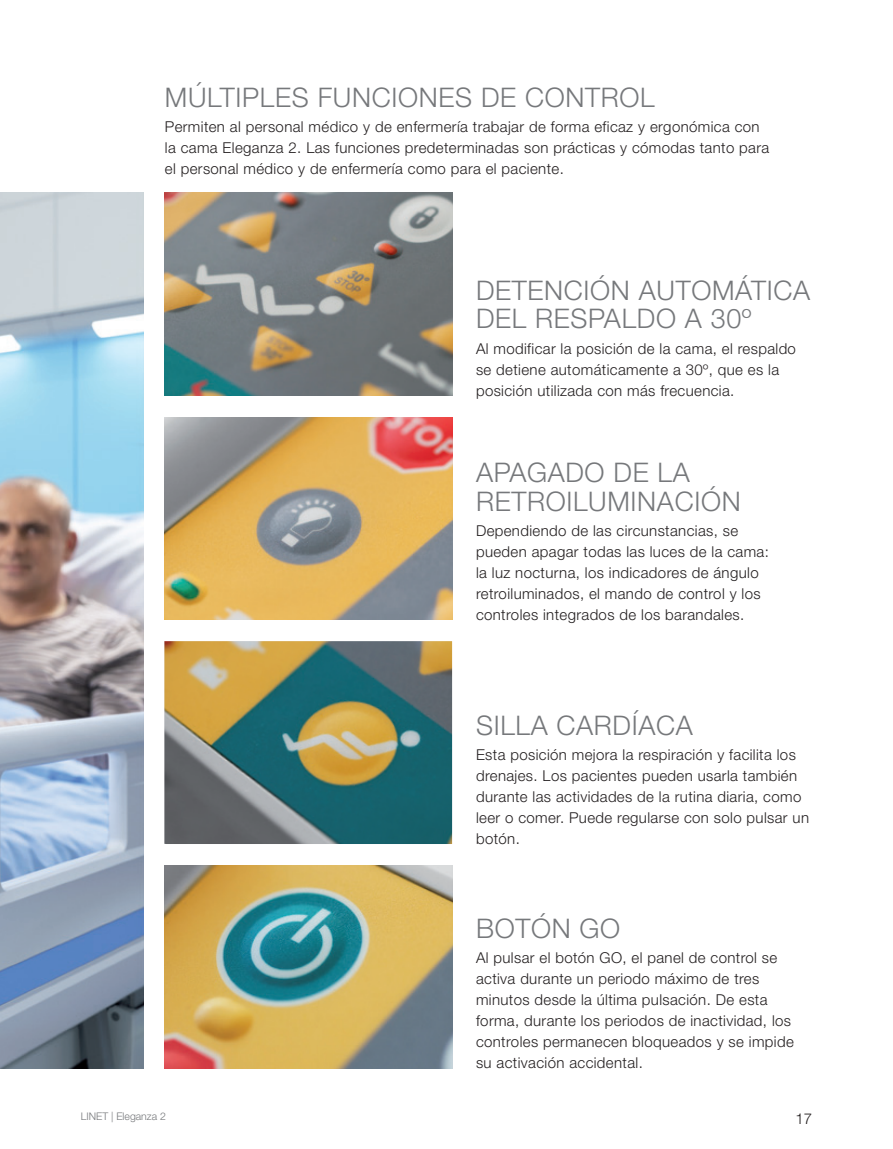
<style>
.page{position:relative;width:893px;height:1149px;background:#fff}
.page>*{position:absolute;margin:0;border:0;box-sizing:border-box;transform-origin:0 0}
._001_bullet{font:300 27px/28.5px "Helvetica Neue LT Pro";letter-spacing:.025em;color:#76787b}
._001_bullet-2{font:300 15px/21px "Helvetica Neue LT Pro";letter-spacing:.025em;color:#231f20}
.t1{font:300 10.5px "Helvetica Neue LT Pro";color:#76787b}
</style>
<div class="page">
<img style="left:0;top:193px;width:143px;height:874px">
<img style="left:164px;top:417px;width:288px;height:202px">
<img style="left:164px;top:641px;width:288px;height:202px">
<img style="left:164px;top:865px;width:288px;height:202px">
<img style="left:164px;top:193px;width:288px;height:202px">
<p class="_001_bullet" style="left:165px;top:82px;width:491px">MÚLTIPLES FUNCIONES DE CONTROL</p>
<p class="_001_bullet-2" style="left:165px;top:116px;width:606px">Permiten al personal médico y de enfermería trabajar de forma eficaz y ergonómica con la cama Eleganza 2. Las funciones predeterminadas son prácticas y cómodas tanto para el personal médico y de enfermería como para el paciente.</p>
<p class="_001_bullet" style="left:476px;top:275px;width:336px">DETENCIÓN AUTOMÁTICA<br>DEL RESPALDO A 30º</p>
<p class="_001_bullet-2" style="left:476px;top:337px;width:321px">Al modificar la posición de la cama, el respaldo se detiene automáticamente a 30º, que es la posición utilizada con más frecuencia.</p>
<p class="_001_bullet" style="left:476px;top:457px;width:266px">APAGADO DE LA<br>RETROILUMINACIÓN</p>
<p class="_001_bullet-2" style="left:476px;top:519px;width:294px">Dependiendo de las circunstancias, se pueden apagar todas las luces de la cama: la luz nocturna, los indicadores de ángulo retroiluminados, el mando de control y los controles integrados de los barandales.</p>
<p class="_001_bullet" style="left:476px;top:710px;width:218px">SILLA CARDÍACA</p>
<p class="_001_bullet-2" style="left:476px;top:743px;width:335px">Esta posición mejora la respiración y facilita los drenajes. Los pacientes pueden usarla también durante las actividades de la rutina diaria, como leer o comer. Puede regularse con solo pulsar un botón.</p>
<p class="_001_bullet" style="left:476px;top:913px;width:146px">BOTÓN GO</p>
<p class="_001_bullet-2" style="left:476px;top:946px;width:319px">Al pulsar el botón GO, el panel de control se activa durante un periodo máximo de tres minutos desde la última pulsación. De esta forma, durante los periodos de inactividad, los controles permanecen bloqueados y se impide su activación accidental.</p>
<p class="t1" style="left:81px;top:1109px;width:87px">LINET | Eleganza 2</p>
<p class="_001_bullet-2" style="left:795px;top:1106px;width:18px">17</p>
</div>
